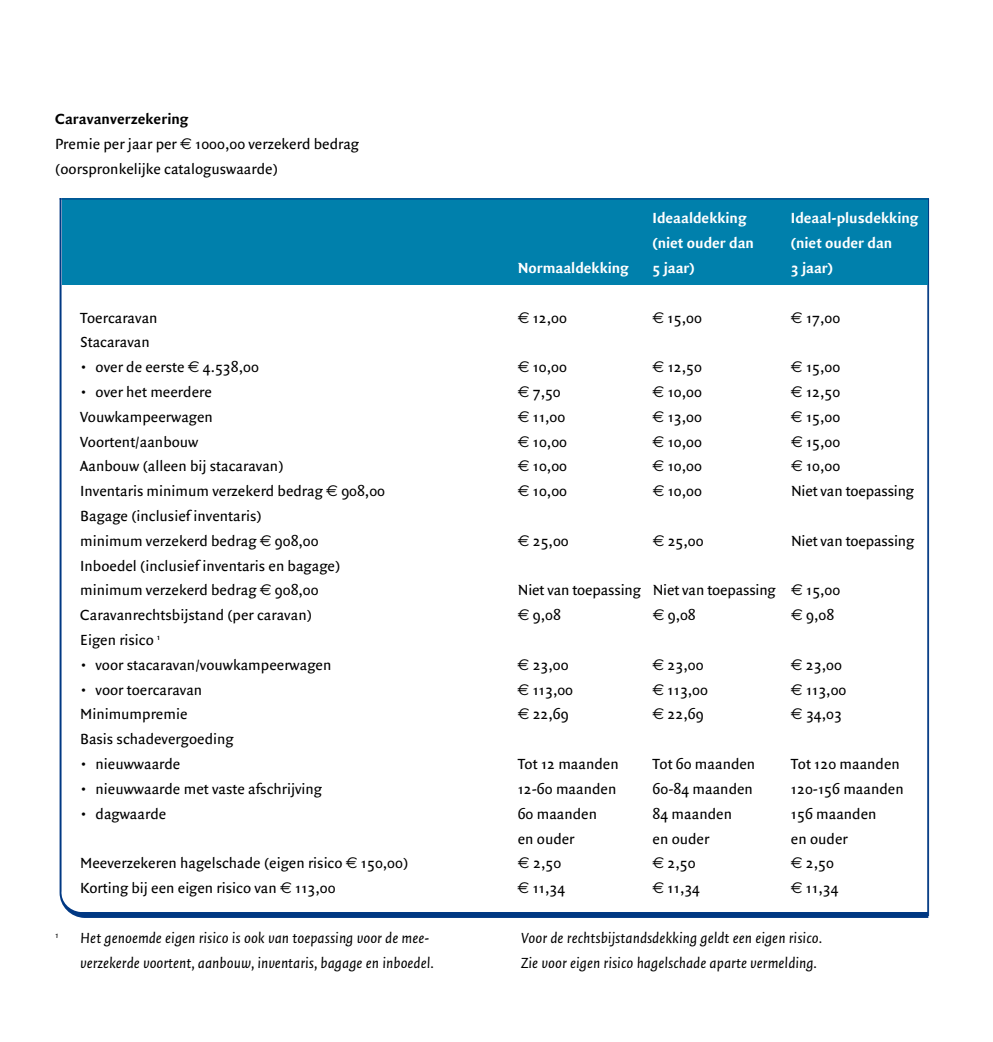
<style>
.page{position:relative;width:993px;height:1042px;background:#fff}
.page>*{position:absolute;margin:0;border:0;box-sizing:border-box;transform-origin:0 0}
.t1{font:15.75px/24.8px "Quadraat Sans";color:#000}
.t2{font:italic 15.75px/24.8px "Quadraat Sans";color:#000}
.t3{font:700 15.75px "Quadraat Sans";color:#fff}
.t4{font:italic 9.1px "Quadraat Sans";color:#000}
.s1{font-weight:700}
.s2{font-family:"Euro Sans"}
</style>
<div class="page">
<div style="left:62px;top:198px;width:866px;height:87px;background:#0080ac"></div>
<hr style="left:60px;top:198px;width:868px;height:1px;background:#003883">
<hr style="left:927px;top:198px;width:1px;height:718px;background:#003883">
<p class="t1" style="left:55px;top:107px;width:305px"><span class="s1">Caravanverzekering<br></span>Premie per jaar per <span class="s2">E</span> 1000,00 verzekerd bedrag (oorspronkelijke cataloguswaarde)</p>
<p class="t3" style="left:652px;top:209px;width:96px">Ideaaldekking</p>
<p class="t3" style="left:790px;top:209px;width:129px">Ideaal-plusdekking</p>
<p class="t3" style="left:652px;top:234px;width:103px">(niet ouder dan</p>
<p class="t3" style="left:790px;top:234px;width:103px">(niet ouder dan</p>
<p class="t3" style="left:517px;top:259px;width:113px">Normaaldekking</p>
<p class="t3" style="left:652px;top:259px;width:44px">5 jaar)</p>
<p class="t3" style="left:790px;top:259px;width:44px">3 jaar)</p>
<p class="t1" style="left:80px;top:305px;width:79px">Toercaravan</p>
<p class="t1" style="left:517px;top:305px;width:51px"><span class="s2">E</span> 12,00</p>
<p class="t1" style="left:652px;top:305px;width:51px"><span class="s2">E</span> 15,00</p>
<p class="t1" style="left:790px;top:305px;width:51px"><span class="s2">E</span> 17,00</p>
<p class="t1" style="left:80px;top:330px;width:71px">Stacaravan</p>
<p class="t1" style="left:80px;top:355px;width:180px">• over de eerste <span class="s2">E</span> 4.538,00</p>
<p class="t1" style="left:517px;top:355px;width:51px"><span class="s2">E</span> 10,00</p>
<p class="t1" style="left:652px;top:355px;width:51px"><span class="s2">E</span> 12,50</p>
<p class="t1" style="left:790px;top:355px;width:51px"><span class="s2">E</span> 15,00</p>
<p class="t1" style="left:80px;top:380px;width:133px">• over het meerdere</p>
<p class="t1" style="left:517px;top:380px;width:45px"><span class="s2">E</span> 7,50</p>
<p class="t1" style="left:652px;top:380px;width:51px"><span class="s2">E</span> 10,00</p>
<p class="t1" style="left:790px;top:380px;width:51px"><span class="s2">E</span> 12,50</p>
<p class="t1" style="left:80px;top:405px;width:134px">Vouwkampeerwagen</p>
<p class="t1" style="left:517px;top:405px;width:49px"><span class="s2">E</span> 11,00</p>
<p class="t1" style="left:652px;top:405px;width:51px"><span class="s2">E</span> 13,00</p>
<p class="t1" style="left:790px;top:405px;width:51px"><span class="s2">E</span> 15,00</p>
<p class="t1" style="left:80px;top:429px;width:120px">Voortent/aanbouw</p>
<p class="t1" style="left:517px;top:429px;width:51px"><span class="s2">E</span> 10,00</p>
<p class="t1" style="left:652px;top:429px;width:51px"><span class="s2">E</span> 10,00</p>
<p class="t1" style="left:790px;top:429px;width:51px"><span class="s2">E</span> 15,00</p>
<p class="t1" style="left:80px;top:454px;width:205px">Aanbouw (alleen bij stacaravan)</p>
<p class="t1" style="left:517px;top:454px;width:51px"><span class="s2">E</span> 10,00</p>
<p class="t1" style="left:652px;top:454px;width:51px"><span class="s2">E</span> 10,00</p>
<p class="t1" style="left:790px;top:454px;width:51px"><span class="s2">E</span> 10,00</p>
<p class="t1" style="left:80px;top:479px;width:306px">Inventaris minimum verzekerd bedrag <span class="s2">E</span> 908,00</p>
<p class="t1" style="left:517px;top:479px;width:51px"><span class="s2">E</span> 10,00</p>
<p class="t1" style="left:652px;top:479px;width:51px"><span class="s2">E</span> 10,00</p>
<p class="t1" style="left:790px;top:479px;width:125px">Niet van toepassing</p>
<p class="t1" style="left:80px;top:504px;width:240px">Bagage (inclusief inventaris) minimum verzekerd bedrag <span class="s2">E</span> 908,00</p>
<p class="t1" style="left:517px;top:529px;width:52px"><span class="s2">E</span> 25,00</p>
<p class="t1" style="left:652px;top:529px;width:52px"><span class="s2">E</span> 25,00</p>
<p class="t1" style="left:790px;top:529px;width:125px">Niet van toepassing</p>
<p class="t1" style="left:80px;top:553px;width:261px">Inboedel (inclusief inventaris en bagage) minimum verzekerd bedrag <span class="s2">E</span> 908,00</p>
<p class="t1" style="left:517px;top:578px;width:324px">Niet van toepassing Niet van toepassing <span class="s2">E</span> 15,00</p>
<p class="t1" style="left:80px;top:603px;width:233px">Caravanrechtsbijstand (per caravan)</p>
<p class="t1" style="left:517px;top:603px;width:45px"><span class="s2">E</span> 9,08</p>
<p class="t1" style="left:652px;top:603px;width:45px"><span class="s2">E</span> 9,08</p>
<p class="t1" style="left:790px;top:603px;width:45px"><span class="s2">E</span> 9,08</p>
<p class="t1" style="left:80px;top:628px;width:82px">Eigen risico <sup>1</sup></p>
<p class="t1" style="left:80px;top:653px;width:253px">• voor stacaravan/vouwkampeerwagen</p>
<p class="t1" style="left:517px;top:653px;width:52px"><span class="s2">E</span> 23,00</p>
<p class="t1" style="left:652px;top:653px;width:52px"><span class="s2">E</span> 23,00</p>
<p class="t1" style="left:790px;top:653px;width:52px"><span class="s2">E</span> 23,00</p>
<p class="t1" style="left:80px;top:677px;width:124px">• voor toercaravan</p>
<p class="t1" style="left:517px;top:677px;width:57px"><span class="s2">E</span> 113,00</p>
<p class="t1" style="left:652px;top:677px;width:57px"><span class="s2">E</span> 113,00</p>
<p class="t1" style="left:790px;top:677px;width:57px"><span class="s2">E</span> 113,00</p>
<p class="t1" style="left:80px;top:702px;width:109px">Minimumpremie</p>
<p class="t1" style="left:517px;top:702px;width:52px"><span class="s2">E</span> 22,69</p>
<p class="t1" style="left:652px;top:702px;width:52px"><span class="s2">E</span> 22,69</p>
<p class="t1" style="left:790px;top:702px;width:52px"><span class="s2">E</span> 34,03</p>
<p class="t1" style="left:80px;top:727px;width:155px">Basis schadevergoeding</p>
<p class="t1" style="left:80px;top:752px;width:102px">• nieuwwaarde</p>
<p class="t1" style="left:517px;top:752px;width:102px">Tot 12 maanden</p>
<p class="t1" style="left:652px;top:752px;width:104px">Tot 60 maanden</p>
<p class="t1" style="left:790px;top:752px;width:110px">Tot 120 maanden</p>
<p class="t1" style="left:80px;top:777px;width:243px">• nieuwwaarde met vaste afschrijving</p>
<p class="t1" style="left:517px;top:777px;width:100px">12-60 maanden</p>
<p class="t1" style="left:652px;top:777px;width:102px">60-84 maanden</p>
<p class="t1" style="left:790px;top:777px;width:114px">120-156 maanden</p>
<p class="t1" style="left:80px;top:801px;width:88px">• dagwaarde</p>
<p class="t1" style="left:517px;top:801px;width:81px">60 maanden</p>
<p class="t1" style="left:652px;top:801px;width:81px">84 maanden</p>
<p class="t1" style="left:790px;top:801px;width:87px">156 maanden</p>
<p class="t1" style="left:517px;top:826px;width:58px">en ouder</p>
<p class="t1" style="left:652px;top:826px;width:58px">en ouder</p>
<p class="t1" style="left:790px;top:826px;width:58px">en ouder</p>
<p class="t1" style="left:80px;top:851px;width:329px">Meeverzekeren hagelschade (eigen risico <span class="s2">E</span> 150,00)</p>
<p class="t1" style="left:517px;top:851px;width:45px"><span class="s2">E</span> 2,50</p>
<p class="t1" style="left:652px;top:851px;width:45px"><span class="s2">E</span> 2,50</p>
<p class="t1" style="left:790px;top:851px;width:45px"><span class="s2">E</span> 2,50</p>
<p class="t1" style="left:80px;top:876px;width:257px">Korting bij een eigen risico van <span class="s2">E</span> 113,00</p>
<p class="t1" style="left:517px;top:876px;width:49px"><span class="s2">E</span> 11,34</p>
<p class="t1" style="left:652px;top:876px;width:49px"><span class="s2">E</span> 11,34</p>
<p class="t1" style="left:790px;top:876px;width:49px"><span class="s2">E</span> 11,34</p>
<p class="t4" style="left:55px;top:930px;width:5px">1</p>
<p class="t2" style="left:80px;top:926px;width:355px">Het genoemde eigen risico is ook van toepassing voor de mee&shy;verzekerde voortent, aanbouw, inventaris, bagage en inboedel.</p>
<p class="t2" style="left:521px;top:926px;width:302px">Voor de rechtsbijstandsdekking geldt een eigen risico.<br>Zie voor eigen risico hagelschade aparte vermelding.</p>
</div>
